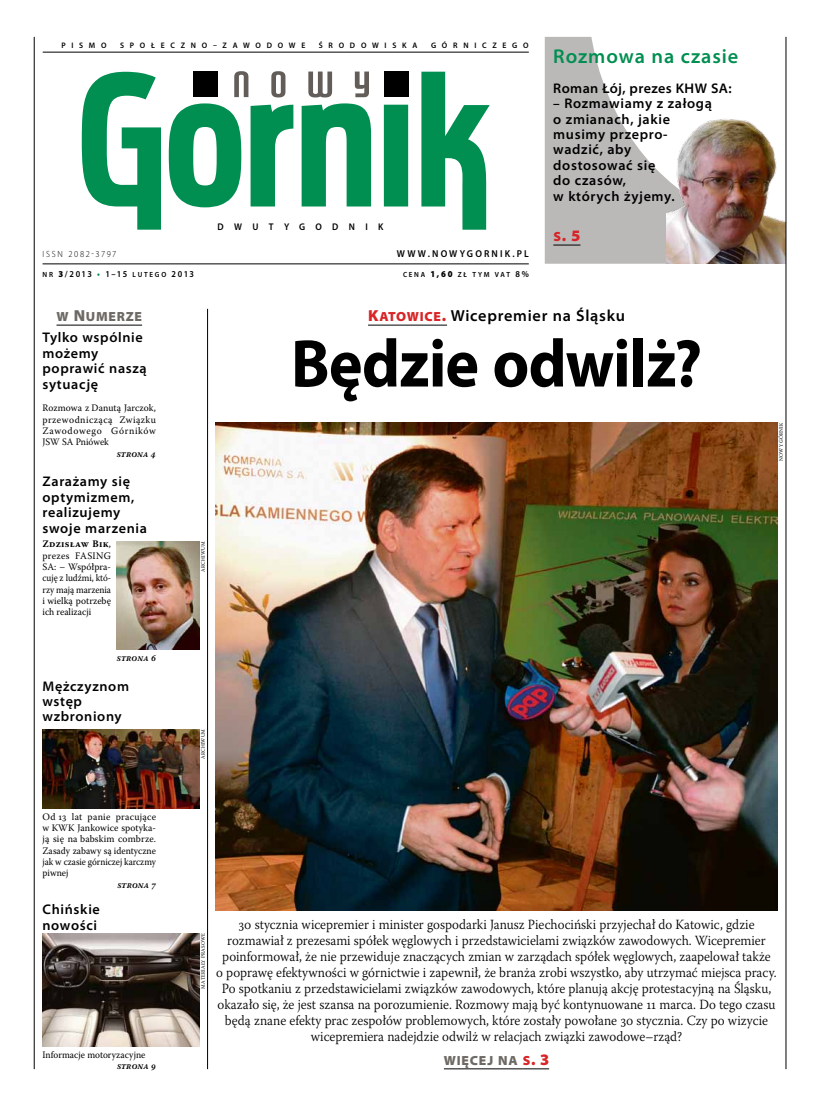
<style>
.page{position:relative;width:820px;height:1106px;background:#fff}
.page>*{position:absolute;margin:0;border:0;box-sizing:border-box;transform-origin:0 0}
.t1{font:700 68px "Myriad Pro";letter-spacing:-.015em;color:#000;scale:.94 1}
.t2{font:600 semi-expanded 20px "Myriad Pro";letter-spacing:.05em;color:#008e51;scale:.94 1}
.t3{font:600 semi-expanded 16px "Myriad Pro";letter-spacing:.05em;color:#000;scale:.94 1}
.t4{font:16px "Myriad Pro Black Semi Ext SC830";color:#d82527;scale:.94 1}
.t5{font:300 14px/16px "Warnock Pro";color:#000;text-align:center;scale:.94 1}
.t6{font:600 semi-expanded 14px/15.4px "Myriad Pro";letter-spacing:.05em;color:#000;scale:.94 1}
.t7{font:600 semi-expanded 14px "Myriad Pro";letter-spacing:.03em;color:#000;scale:.94 1}
.t8{font:13.3px "Myriad Pro Black Semi Ext SC830";letter-spacing:.06em;color:#6d6964;scale:.94 1}
.t9{font:600 10px "Myriad Pro";letter-spacing:.225em;color:#000;scale:.94 1}
.t10{font:9.9px/11.3px "Warnock Pro";letter-spacing:.005em;color:#000;text-align:justify;scale:.96 1}
.t11{font:9.9px/11.3px "Warnock Pro";letter-spacing:.005em;color:#000;text-align:justify}
.t12{font:italic 600 9.9px "Warnock Pro";color:#000;scale:.94 1}
.t13{font:9.9px "Warnock Pro";letter-spacing:.005em;color:#000;scale:.94 1}
.t14{font:600 9.7px "Myriad Pro";letter-spacing:1.13em;color:#000;scale:.94 1}
.t15{font:9px "Myriad Pro Semibold SC830";letter-spacing:.17em;color:#000;scale:.94 1}
.t16{font:300 9px "Myriad Pro";letter-spacing:.19em;color:#000;scale:.94 1}
.t17{font:600 8px "Myriad Pro";letter-spacing:.74em;color:#000}
.t18{font:7.5px "Myriad Pro Semibold SC830";letter-spacing:.24em;color:#000;scale:.94 1}
.t19{font:5.3px "Warnock Pro";letter-spacing:.025em;color:#000;scale:.94 1}
.s1{font-size:7.5px}
.s2{font-family:"Myriad Pro Black SC830"}
.s3{font-family:"Myriad Pro";font-weight:700;color:#008e51}
.s4{font-family:"Myriad Pro Black SC830";font-size:9px}
.s5{font-size:9px}
.s6{font-size:13.3px}
.s7{font-size:16px}
.s8{font-weight:700}
.s9{font-family:"Myriad Pro Black Semi Ext SC830";font-weight:400;font-stretch:normal;color:#d82527}
.s10{font-family:"Myriad Pro Black Semi Ext SC830";font-weight:400;font-stretch:normal;font-size:13.3px;color:#d82527}
.s11{color:#d82527}
.s12{font-size:16px;color:#d82527}
</style>
<div class="page">
<hr style="left:34px;top:37px;width:1px;height:1032px;background:#000">
<svg style="left:544px;top:37px;width:122px;height:227px;fill:#bab9b8"></svg>
<img style="left:666px;top:119px;width:119px;height:145px">
<svg style="left:553px;top:245px;width:27px;height:1px"></svg>
<hr style="left:43px;top:52px;width:485px;height:1px;background:#000">
<hr style="left:43px;top:264px;width:485px;height:1px;background:#000">
<hr style="left:785px;top:37px;width:1px;height:1032px;background:#000">
<hr style="left:56px;top:325px;width:86px;height:1px;background:#000">
<svg style="left:82px;top:72px;width:407px;height:158px"></svg>
<div style="left:384px;top:71px;width:24px;height:26px;background:#000"></div>
<div style="left:193px;top:71px;width:24px;height:26px;background:#000"></div>
<svg style="left:234px;top:71px;width:14px;height:26px"></svg>
<svg style="left:271px;top:71px;width:14px;height:26px"></svg>
<svg style="left:308px;top:72px;width:24px;height:25px"></svg>
<svg style="left:355px;top:72px;width:14px;height:25px"></svg>
<hr style="left:207px;top:309px;width:1px;height:760px;background:#000">
<img style="left:43px;top:729px;width:157px;height:79px">
<img style="left:43px;top:933px;width:157px;height:113px">
<img style="left:117px;top:542px;width:83px;height:107px">
<img style="left:215px;top:422px;width:562px;height:488px">
<hr style="left:444px;top:1068px;width:78px;height:1px;background:#000">
<svg style="left:522px;top:1068px;width:27px;height:1px"></svg>
<hr style="left:368px;top:325px;width:79px;height:1px;background:#000">
<p class="t17" style="left:61px;top:40px;width:47px">PISMO</p>
<p class="t17" style="left:120px;top:40px;width:187px">SPOŁECZNO–ZAWODOWE</p>
<p class="t17" style="left:319px;top:40px;width:100px">ŚRODOWISKA</p>
<p class="t17" style="left:431px;top:40px;width:99px">GÓRNICZEGO</p>
<p class="t16" style="left:43px;top:249px;width:80px">ISSN 2082-3797</p>
<p class="t15" style="left:43px;top:268px;width:163px"><span class="s1">NR</span> <span class="s2">3</span>/2013 <span class="s3">•</span> 1–15 <span class="s1">LUTEGO</span> 2013</p>
<p class="t14" style="left:217px;top:220px;width:178px">DWUTYGODNIK</p>
<p class="t9" style="left:397px;top:247px;width:142px">WWW.NOWYGORNIK.PL</p>
<p class="t18" style="left:403px;top:270px;width:135px">CENA <span class="s4">1,60</span> ZŁ TYM VAT <span class="s5">8%</span></p>
<h2 class="t2" style="left:553px;top:45px;width:198px">Rozmowa na czasie</h2>
<p class="t7" style="left:553px;top:80px;width:191px">Roman Łój, prezes KHW SA:</p>
<p class="t6" style="left:553px;top:96px;width:170px">– Rozmawiamy z załogą o zmianach, jakie musimy przepro&shy;wadzić, aby dostosować się<br>do czasów,<br>w których żyjemy.</p>
<p class="t4" style="left:553px;top:226px;width:30px"><span class="s6">S</span>. 5</p>
<p class="t8" style="left:56px;top:309px;width:92px">W <span class="s7">N</span>UMERZE</p>
<p class="t6" style="left:42px;top:330px;width:112px">Tylko wspólnie możemy poprawić naszą sytuację</p>
<p class="t10" style="left:42px;top:402px;width:120px">Rozmowa z Danutą Jarczok, przewodniczącą Związku Zawodowego Górników JSW SA Pniówek</p>
<p class="t12" style="left:117px;top:447px;width:43px">strona 4</p>
<p class="t6" style="left:42px;top:474px;width:112px">Zarażamy się optymizmem, realizujemy swoje marzenia</p>
<p class="t10" style="left:42px;top:538px;width:73px"><span class="s8">Zdzisław Bik</span>, prezes FASING SA: – Współpra&shy;cuję z ludźmi, któ&shy;rzy mają marzenia i wielką potrzebę ich realizacji</p>
<p class="t12" style="left:117px;top:651px;width:43px">strona 6</p>
<p class="t6" style="left:42px;top:678px;width:93px">Mężczyznom wstęp wzbroniony</p>
<p class="t19" style="left:200px;top:571px;width:33px;rotate:-90deg">Archiwum</p>
<p class="t19" style="left:200px;top:759px;width:33px;rotate:-90deg">arcHiwum</p>
<p class="t3" style="left:368px;top:307px;width:275px"><span class="s9">K</span><span class="s10">ATOWICE</span><span class="s9">.</span> Wicepremier na Śląsku</p>
<h1 class="t1" style="left:291px;top:319px;width:438px">Będzie odwilż?</h1>
<p class="t19" style="left:777px;top:461px;width:42px;rotate:-90deg">Nowy Górnik</p>
<p class="t11" style="left:42px;top:810px;width:115px">Od 13 lat panie pracujące w KWK Jankowice spotyka&shy;ją się na babskim combrze.<br>Zasady zabawy są identyczne jak w czasie górniczej karczmy piwnej</p>
<p class="t12" style="left:117px;top:878px;width:43px">strona 7</p>
<p class="t6" style="left:42px;top:902px;width:63px">Chińskie nowości</p>
<p class="t13" style="left:42px;top:1048px;width:111px">Informacje motoryzacyjne</p>
<p class="t12" style="left:117px;top:1059px;width:43px">strona 9</p>
<p class="t19" style="left:200px;top:988px;width:60px;rotate:-90deg">Materiały Prasowe</p>
<p class="t5" style="left:216px;top:916px;width:597px">30 stycznia wicepremier i minister gospodarki Janusz Piechociński przyjechał do Katowic, gdzie rozmawiał z prezesami spółek węglowych i przedstawicielami związków zawodowych. Wicepremier poinformował, że nie przewiduje znaczących zmian w zarządach spółek węglowych, zaapelował także<br>o poprawę efektywności w górnictwie i zapewnił, że branża zrobi wszystko, aby utrzymać miejsca pracy.<br>Po spotkaniu z przedstawicielami związków zawodowych, które planują akcję protestacyjną na Śląsku, okazało się, że jest szansa na porozumienie. Rozmowy mają być kontynuowane 11 marca. Do tego czasu będą znane efekty prac zespołów problemowych, które zostały powołane 30 stycznia. Czy po wizycie wicepremiera nadejdzie odwilż w relacjach związki zawodowe–rząd?</p>
<p class="t8" style="left:444px;top:1052px;width:113px">WIĘCEJ NA <span class="s11">S</span><span class="s12">. 3</span></p>
</div>
